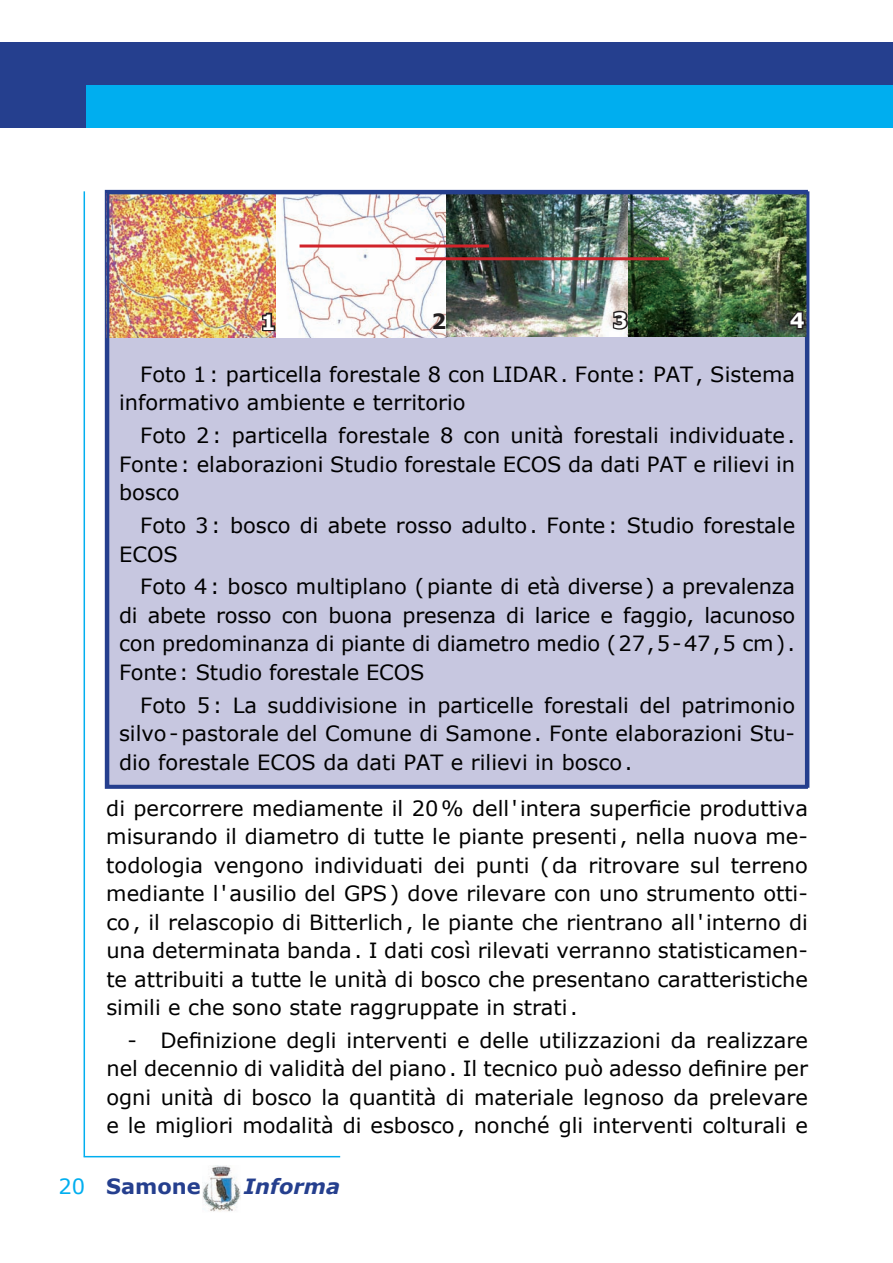
<style>
.page{position:relative;width:893px;height:1263px;background:#fff}
.page>*{position:absolute;margin:0;border:0;box-sizing:border-box;transform-origin:0 0}
.t1{font:21px/28.5px "Verdana";color:#000;text-align:justify}
.t2{font:700 21px "Verdana";color:#253f8e}
.t3{font:italic 700 21px "Verdana";color:#253f8e}
.t4{font:700 21px "Verdana";color:#fff}
.t5{font:700 21px "Verdana";color:#231f20}
.s1{font-weight:400;color:#00aeef}
</style>
<div class="page">
<div style="left:0;top:43px;width:893px;height:42px;background:#253f8e"></div>
<div style="left:0;top:85px;width:893px;height:43px;background:#00aeef"></div>
<div style="left:0;top:43px;width:86px;height:85px;background:#253f8e"></div>
<hr style="left:84px;top:191px;width:1px;height:965px;background:#00aeef">
<hr style="left:84px;top:1156px;width:256px;height:1px;background:#00aeef">
<img style="left:203px;top:1165px;width:38px;height:47px">
<div style="left:105px;top:190px;width:703px;height:599px;background:#c7c7e0;border:3px solid #253f8e"></div>
<img style="left:110px;top:195px;width:336px;height:143px">
<img style="left:447px;top:195px;width:182px;height:141px">
<img style="left:629px;top:195px;width:176px;height:141px">
<svg style="left:261px;top:311px;width:16px;height:21px"></svg>
<svg style="left:611px;top:309px;width:19px;height:23px"></svg>
<svg style="left:788px;top:307px;width:17px;height:24px"></svg>
<div style="left:106px;top:191px;width:703px;height:597px;border:3px solid #253f8e"></div>
<hr style="left:416px;top:257px;width:253px;height:3px;background:#d1232a">
<hr style="left:300px;top:244px;width:189px;height:3px;background:#d1232a">
<p class="t4" style="left:261px;top:308px;width:16px">1</p>
<p class="t5" style="left:432px;top:307px;width:16px">2</p>
<p class="t4" style="left:613px;top:306px;width:16px">3</p>
<p class="t4" style="left:790px;top:306px;width:16px">4</p>
<p class="t1" style="left:119px;top:360px;width:678px;text-indent:21px">Foto 1: particella forestale 8 con LIDAR. Fonte: PAT, Sistema informativo ambiente e territorio</p>
<p class="t1" style="left:119px;top:422px;width:678px;text-indent:21px">Foto 2: particella forestale 8 con unità forestali individuate.<br>Fonte: elaborazioni Studio forestale ECOS da dati PAT e rilievi in bosco</p>
<p class="t1" style="left:119px;top:511px;width:678px;text-indent:21px">Foto 3: bosco di abete rosso adulto. Fonte: Studio forestale<br>ECOS</p>
<p class="t1" style="left:119px;top:573px;width:678px;text-indent:21px">Foto 4: bosco multiplano (piante di età diverse) a prevalenza di abete rosso con buona presenza di larice e faggio, lacunoso con predominanza di piante di diametro medio (27,5-47,5 cm).<br>Fonte: Studio forestale ECOS</p>
<p class="t1" style="left:119px;top:691px;width:678px;text-indent:21px">Foto 5: La suddivisione in particelle forestali del patrimonio silvo-pastorale del Comune di Samone. Fonte elaborazioni Stu&shy;dio forestale ECOS da dati PAT e rilievi in bosco.</p>
<p class="t1" style="left:106px;top:794px;width:703px">di percorrere mediamente il 20% dell'intera superficie produttiva misurando il diametro di tutte le piante presenti, nella nuova me&shy;todologia vengono individuati dei punti (da ritrovare sul terreno mediante l'ausilio del GPS) dove rilevare con uno strumento otti&shy;co, il relascopio di Bitterlich, le piante che rientrano all'interno di una determinata banda. I dati così rilevati verranno statisticamen&shy;te attribuiti a tutte le unità di bosco che presentano caratteristiche simili e che sono state raggruppate in strati.</p>
<p class="t1" style="left:106px;top:1026px;width:703px;text-indent:21px">- Definizione degli interventi e delle utilizzazioni da realizzare nel decennio di validità del piano. Il tecnico può adesso definire per ogni unità di bosco la quantità di materiale legnoso da prelevare e le migliori modalità di esbosco, nonché gli interventi colturali e</p>
<p class="t2" style="left:58px;top:1173px;width:144px"><span class="s1">20</span> Samone</p>
<p class="t3" style="left:244px;top:1173px;width:98px">Informa</p>
</div>
